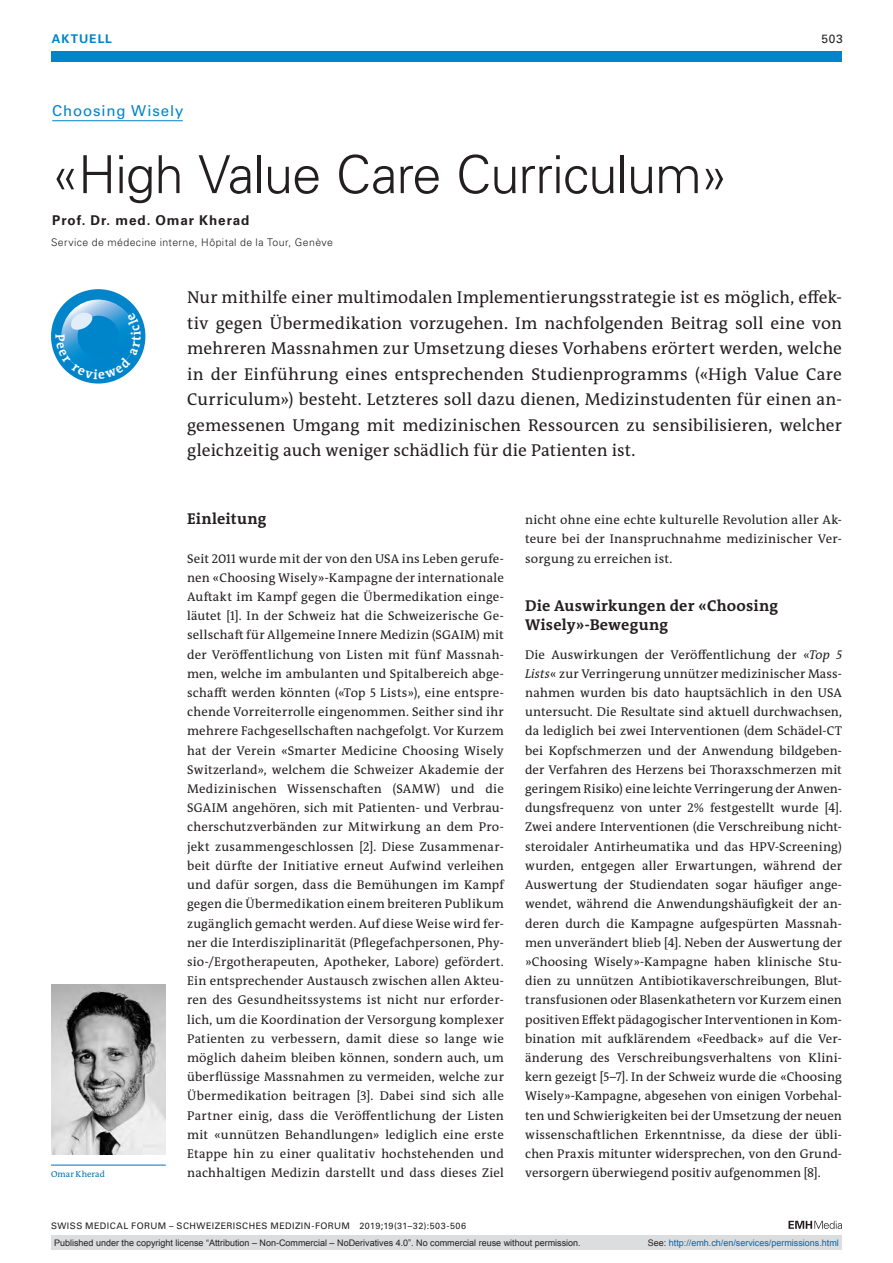
<style>
.page{position:relative;width:893px;height:1263px;background:#fff}
.page>*{position:absolute;margin:0;border:0;box-sizing:border-box;transform-origin:0 0}
.t1{font:300 52.5px "Univers LT Std";letter-spacing:-.02em;color:#231f20}
.t2{font:17.25px/25.5px "The Antiqua B W5 Plain";letter-spacing:.01em;color:#231f20;text-align:justify}
.t3{font:700 15.75px/19.2px "The Antiqua B W7";letter-spacing:.015em;color:#231f20}
.t4{font:15px "Univers LT Std";letter-spacing:.06em;color:#0084ca}
.t5{font:700 13.5px "Univers LT Std";letter-spacing:.065em;color:#231f20}
.t6{font:12.75px/19.2px "The Antiqua B W5 Plain";letter-spacing:.015em;color:#231f20;text-align:justify}
.t7{font:700 12px "Univers LT Std";letter-spacing:.08em;color:#0084ca}
.t8{font:12px "Univers LT Std";color:#231f20}
.t9{font:300 10.5px "Univers LT Std";letter-spacing:.04em;color:#231f20}
.t10{font:9px "Arial";color:#231f20}
.t11{font:9px "Univers LT Std";letter-spacing:.05em;color:#231f20}
.t12{font:9px "Arial";color:#0166b3}
.t13{font:8.7px "The Antiqua B W5 Plain";letter-spacing:.01em;color:#0072b2}
.s1{font-style:italic}
.s2{color:#231f20}
</style>
<div class="page">
<div style="left:51px;top:51px;width:791px;height:11px;background:#0084ca"></div>
<svg style="left:788px;top:1221px;width:54px;height:8px"></svg>
<hr style="left:52px;top:120px;width:131px;height:1px;background:#0084ca">
<hr style="left:51px;top:1165px;width:115px;height:1px;background:#0072b2">
<img style="left:51px;top:984px;width:115px;height:170px">
<div style="left:51px;top:1235px;width:791px;height:15px;background:#dcdddf"></div>
<svg style="left:51px;top:289px;width:94px;height:95px"></svg>
<p class="t7" style="left:52px;top:31px;width:62px">AKTUELL</p>
<p class="t8" style="left:821px;top:31px;width:23px">503</p>
<p class="t4" style="left:52px;top:102px;width:133px">Choosing Wisely</p>
<h1 class="t1" style="left:51px;top:143px;width:679px">«High Value Care Curriculum»</h1>
<p class="t5" style="left:52px;top:212px;width:199px">Prof. Dr. med. Omar Kherad</p>
<p class="t9" style="left:51px;top:236px;width:283px">Service de médecine interne, Hôpital de la Tour, Genève</p>
<p class="t13" style="left:51px;top:1169px;width:55px">Omar Kherad</p>
<p class="t2" style="left:187px;top:285px;width:656px">Nur mithilfe einer multimodalen Implementierungsstrategie ist es möglich, effek&shy;tiv gegen Übermedikation vorzugehen. Im nachfolgenden Beitrag soll eine von mehreren Massnahmen zur Umsetzung dieses Vorhabens erörtert werden, welche in der Einführung eines entsprechenden Studienprogramms («High Value Care Curriculum») besteht. Letzteres soll dazu dienen, Medizinstudenten für einen an&shy;gemessenen Umgang mit medizinischen Ressourcen zu sensibilisieren, welcher gleichzeitig auch weniger schädlich für die Patienten ist.</p>
<p class="t3" style="left:187px;top:509px;width:81px">Einleitung</p>
<p class="t6" style="left:187px;top:549px;width:318px">Seit 2011 wurde mit der von den USA ins Leben gerufe&shy;nen «Choosing Wisely»-Kampagne der internationale Auftakt im Kampf gegen die Übermedikation einge&shy;läutet [1]. In der Schweiz hat die Schweizerische Ge&shy;sellschaft für Allgemeine Innere Medizin (SGAIM) mit der Veröffentlichung von Listen mit fünf Massnah&shy;men, welche im ambulanten und Spitalbereich abge&shy;schafft werden könnten («Top 5 Lists»), eine entspre&shy;chende Vorreiterrolle eingenommen. Seither sind ihr mehrere Fachgesellschaften nachgefolgt. Vor Kurzem hat der Verein «Smarter Medicine Choosing Wisely Switzerland», welchem die Schweizer Akademie der Medizinischen Wissenschaften (SAMW) und die SGAIM angehören, sich mit Patienten- und Verbrau&shy;cherschutzverbänden zur Mitwirkung an dem Pro&shy;jekt zusammengeschlossen [2]. Diese Zusammenar&shy;beit dürfte der Initiative erneut Aufwind verleihen und dafür sorgen, dass die Bemühungen im Kampf gegen die Übermedikation einem breiteren Publikum zugänglich gemacht werden. Auf diese Weise wird fer&shy;ner die Interdisziplinarität (Pflegefachpersonen, Phy&shy;sio-/Ergotherapeuten, Apotheker, Labore) gefördert.<br>Ein entsprechender Austausch zwischen allen Akteu&shy;ren des Gesundheitssystems ist nicht nur erforder&shy;lich, um die Koordination der Versorgung komplexer Patienten zu verbessern, damit diese so lange wie möglich daheim bleiben können, sondern auch, um überflüssige Massnahmen zu vermeiden, welche zur Übermedikation beitragen [3]. Dabei sind sich alle Partner einig, dass die Veröffentlichung der Listen mit «unnützen Behandlungen» lediglich eine erste Etappe hin zu einer qualitativ hochstehenden und nachhaltigen Medizin darstellt und dass dieses Ziel</p>
<p class="t6" style="left:525px;top:510px;width:318px">nicht ohne eine echte kulturelle Revolution aller Ak&shy;teure bei der Inanspruchnahme medizinischer Ver&shy;sorgung zu erreichen ist.</p>
<p class="t3" style="left:525px;top:596px;width:254px">Die Auswirkungen der «Choosing<br>Wisely»-Bewegung</p>
<p class="t6" style="left:525px;top:645px;width:318px">Die Auswirkungen der Veröffentlichung der «<span class="s1">Top 5<br>Lists</span>« zur Verringerung unnützer medizinischer Mass&shy;nahmen wurden bis dato hauptsächlich in den USA untersucht. Die Resultate sind aktuell durchwachsen, da lediglich bei zwei Interventionen (dem Schädel-CT bei Kopfschmerzen und der Anwendung bildgeben&shy;der Verfahren des Herzens bei Thoraxschmerzen mit geringem Risiko) eine leichte Verringerung der Anwen&shy;dungsfrequenz von unter 2% festgestellt wurde [4].<br>Zwei andere Interventionen (die Verschreibung nicht&shy;steroidaler Antirheumatika und das HPV-Screening) wurden, entgegen aller Erwartungen, während der Auswertung der Studiendaten sogar häufiger ange&shy;wendet, während die Anwendungshäufigkeit der an&shy;deren durch die Kampagne aufgespürten Massnah&shy;men unverändert blieb [4]. Neben der Auswertung der »Choosing Wisely»-Kampagne haben klinische Stu&shy;dien zu unnützen Antibiotikaverschreibungen, Blut&shy;transfusionen oder Blasenkathetern vor Kurzem einen positiven Effekt pädagogischer Interventionen in Kom&shy;bination mit aufklärendem «Feedback» auf die Ver&shy;änderung des Verschreibungsverhaltens von Klini&shy;kern gezeigt [5–7]. In der Schweiz wurde die «Choosing Wisely»-Kampagne, abgesehen von einigen Vorbehal&shy;ten und Schwierigkeiten bei der Umsetzung der neuen wissenschaftlichen Erkenntnisse, da diese der übli&shy;chen Praxis mitunter widersprechen, von den Grund&shy;versorgern überwiegend positiv aufgenommen [8].</p>
<p class="t11" style="left:51px;top:1220px;width:417px">SWISS MEDICAL FORUM – SCHWEIZERISCHES MEDIZIN-FORUM 2019;19(31–32):503-506</p>
<p class="t10" style="left:54px;top:1237px;width:528px">Published under the copyright license “Attribution – Non-Commercial – NoDerivatives 4.0”. No commercial reuse without permission.</p>
<p class="t12" style="left:648px;top:1237px;width:193px"><span class="s2">See:</span> http://emh.ch/en/services/permissions.html</p>
</div>
